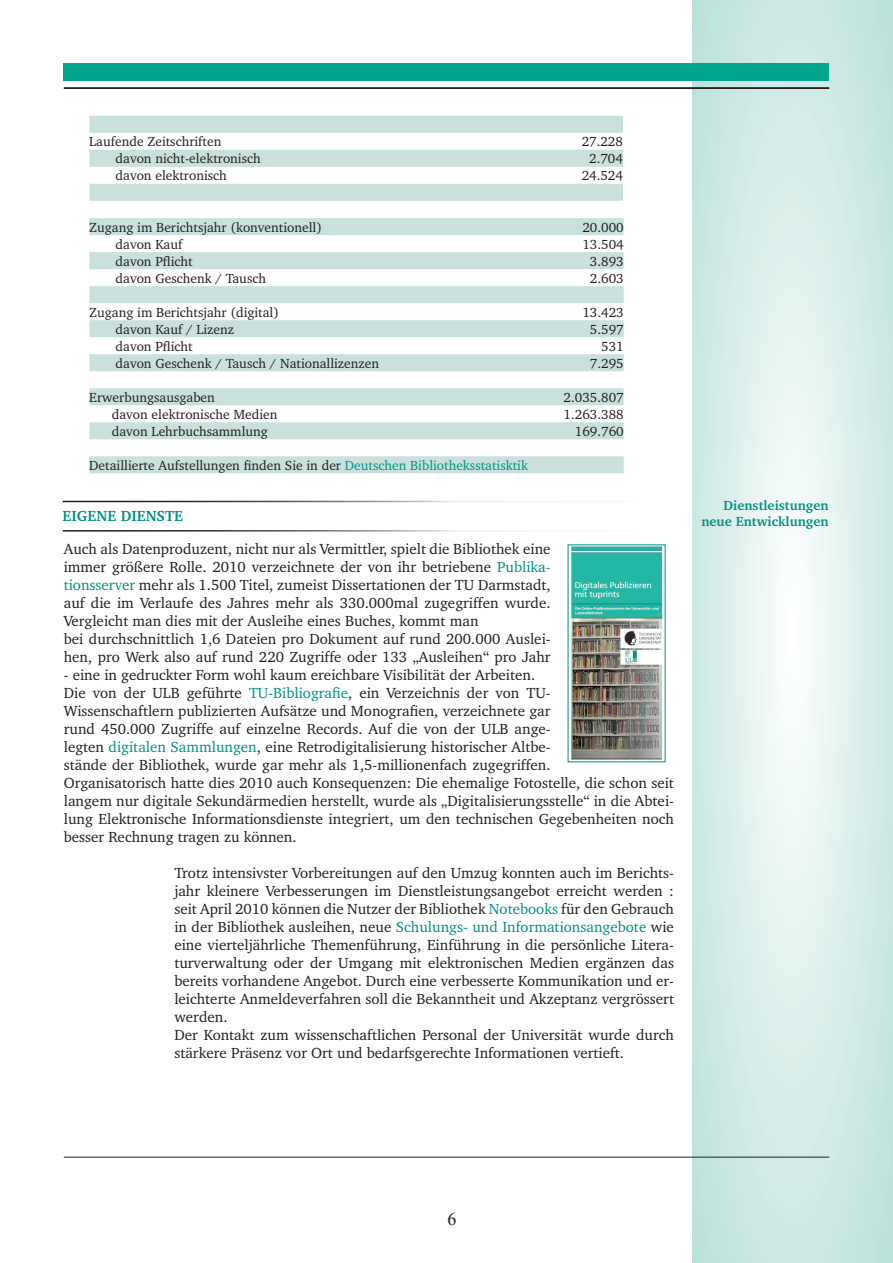
<style>
.page{position:relative;width:893px;height:1263px;background:#fff}
.page>*{position:absolute;margin:0;border:0;box-sizing:border-box;transform-origin:0 0}
.t1{font:18px "Times New Roman";color:#231f20}
.t2{font:15px/18px "Charter";color:#231f20}
.t3{font:700 15px "Charter";color:#009182}
.t4{font:13.5px "Charter";color:#231f20}
.t5{font:700 13.5px/16.2px "Charter";color:#009182;text-align:right}
.s1{color:#009182}
</style>
<div class="page">
<svg style="left:692px;top:0;width:201px;height:1263px;background:#d7ede9"></svg>
<div style="left:64px;top:64px;width:765px;height:17px;background:#00a78e"></div>
<hr style="left:64px;top:87px;width:765px;height:2px;background:#231f20">
<hr style="left:64px;top:1157px;width:765px;height:1px;background:#231f20">
<img style="left:571px;top:546px;width:92px;height:214px">
<svg style="left:89px;top:218px;width:535px;height:255px;fill:#cae0dd"></svg>
<svg style="left:89px;top:116px;width:534px;height:85px;fill:#cae0dd"></svg>
<p class="t4" style="left:89px;top:133px;width:134px">Laufende Zeitschriften</p>
<p class="t4" style="left:582px;top:133px;width:43px">27.228</p>
<p class="t4" style="left:116px;top:150px;width:147px">davon nicht-elektronisch</p>
<p class="t4" style="left:589px;top:150px;width:35px">2.704</p>
<p class="t4" style="left:116px;top:167px;width:113px">davon elektronisch</p>
<p class="t4" style="left:582px;top:167px;width:43px">24.524</p>
<p class="t4" style="left:89px;top:219px;width:234px">Zugang im Berichtsjahr (konventionell)</p>
<p class="t4" style="left:582px;top:219px;width:43px">20.000</p>
<p class="t4" style="left:116px;top:236px;width:68px">davon Kauf</p>
<p class="t4" style="left:582px;top:236px;width:43px">13.504</p>
<p class="t4" style="left:116px;top:253px;width:79px">davon Pflicht</p>
<p class="t4" style="left:590px;top:253px;width:35px">3.893</p>
<p class="t4" style="left:116px;top:270px;width:152px">davon Geschenk / Tausch</p>
<p class="t4" style="left:590px;top:270px;width:35px">2.603</p>
<p class="t4" style="left:89px;top:304px;width:191px">Zugang im Berichtsjahr (digital)</p>
<p class="t4" style="left:582px;top:304px;width:43px">13.423</p>
<p class="t4" style="left:116px;top:321px;width:120px">davon Kauf / Lizenz</p>
<p class="t4" style="left:590px;top:321px;width:35px">5.597</p>
<p class="t4" style="left:116px;top:338px;width:79px">davon Pflicht</p>
<p class="t4" style="left:601px;top:338px;width:24px">531</p>
<p class="t4" style="left:116px;top:355px;width:265px">davon Geschenk / Tausch / Nationallizenzen</p>
<p class="t4" style="left:590px;top:355px;width:35px">7.295</p>
<p class="t4" style="left:89px;top:389px;width:127px">Erwerbungsausgaben</p>
<p class="t4" style="left:564px;top:389px;width:62px">2.035.807</p>
<p class="t4" style="left:112px;top:406px;width:167px">davon elektronische Medien</p>
<p class="t4" style="left:564px;top:406px;width:62px">1.263.388</p>
<p class="t4" style="left:112px;top:423px;width:158px">davon Lehrbuchsammlung</p>
<p class="t4" style="left:575px;top:423px;width:50px">169.760</p>
<p class="t4" style="left:89px;top:457px;width:440px">Detaillierte Aufstellungen finden Sie in der <span class="s1">Deutschen Bibliotheksstatisktik</span></p>
<p class="t3" style="left:63px;top:507px;width:122px">EIGENE DIENSTE</p>
<p class="t5" style="left:701px;top:497px;width:129px">Dienstleistungen neue Entwicklungen</p>
<p class="t2" style="left:64px;top:540px;width:488px;text-align:justify">Auch als Datenproduzent, nicht nur als Vermittler, spielt die Bibliothek eine immer größere Rolle. 2010 verzeichnete der von ihr betriebene <span class="s1">Publika&shy;tionsserver</span> mehr als 1.500 Titel, zumeist Dissertationen der TU Darmstadt, auf die im Verlaufe des Jahres mehr als 330.000mal zugegriffen wurde.<br>Vergleicht man dies mit der Ausleihe eines Buches, kommt man</p>
<p class="t2" style="left:64px;top:630px;width:488px">bei durchschnittlich 1,6 Dateien pro Dokument auf rund 200.000 Auslei&shy;hen, pro Werk also auf rund 220 Zugriffe oder 133 „Ausleihen“ pro Jahr</p>
<p class="t2" style="left:64px;top:666px;width:473px">- eine in gedruckter Form wohl kaum ereichbare Visibilität der Arbeiten.</p>
<p class="t2" style="left:64px;top:684px;width:612px">Die von der ULB geführte <span class="s1">TU-Bibliografie</span>, ein Verzeichnis der von TU-<br>Wissenschaftlern publizierten Aufsätze und Monografien, verzeichnete gar<br>rund 450.000 Zugriffe auf einzelne Records. Auf die von der ULB ange-<br>legten <span class="s1">digitalen Sammlungen</span>, eine Retrodigitalisierung historischer Altbe-<br>stände der Bibliothek, wurde gar mehr als 1,5-millionenfach zugegriffen.<br>Organisatorisch hatte dies 2010 auch Konsequenzen: Die ehemalige Fotostelle, die schon seit langem nur digitale Sekundärmedien herstellt, wurde als „Digitalisierungsstelle“ in die Abtei&shy;lung Elektronische Informationsdienste integriert, um den technischen Gegebenheiten noch besser Rechnung tragen zu können.</p>
<p class="t2" style="left:174px;top:864px;width:501px;text-align:justify">Trotz intensivster Vorbereitungen auf den Umzug konnten auch im Berichts&shy;jahr kleinere Verbesserungen im Dienstleistungsangebot erreicht werden : seit April 2010 können die Nutzer der Bibliothek <span class="s1">Notebooks</span> für den Gebrauch in der Bibliothek ausleihen, neue <span class="s1">Schulungs- und Informationsangebote</span> wie eine vierteljährliche Themenführung, Einführung in die persönliche Litera&shy;turverwaltung oder der Umgang mit elektronischen Medien ergänzen das bereits vorhandene Angebot. Durch eine verbesserte Kommunikation und er&shy;leichterte Anmeldeverfahren soll die Bekanntheit und Akzeptanz vergrössert werden.</p>
<p class="t2" style="left:174px;top:1026px;width:501px">Der Kontakt zum wissenschaftlichen Personal der Universität wurde durch stärkere Präsenz vor Ort und bedarfsgerechte Informationen vertieft.</p>
<p class="t1" style="left:448px;top:1206px;width:10px">6</p>
</div>
